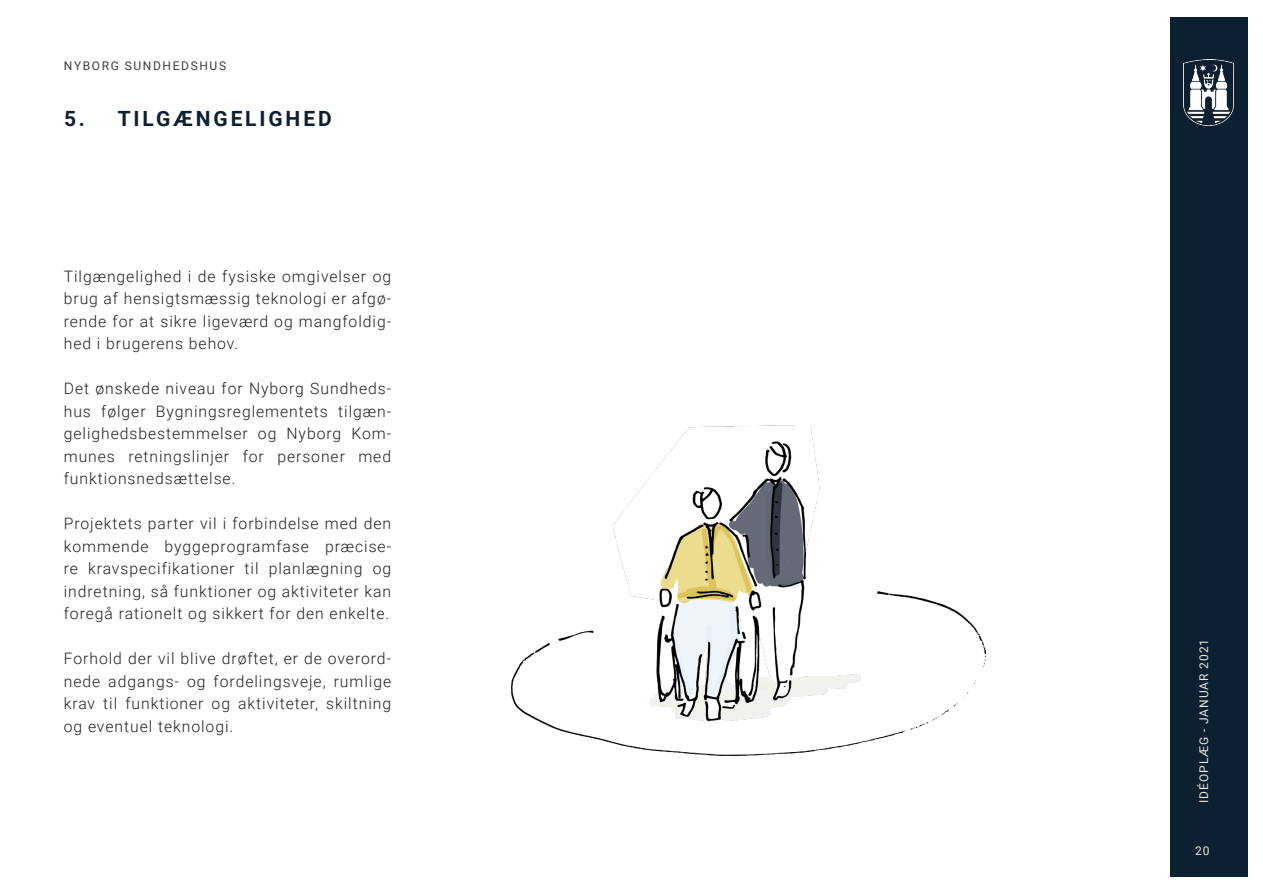
<style>
.page{position:relative;width:1263px;height:893px;background:#fff}
.page>*{position:absolute;margin:0;border:0;box-sizing:border-box;transform-origin:0 0}
.t1{font:700 21px "Roboto";letter-spacing:.135em;color:#0d2032}
.NK_Brødtekst{font:300 15.75px/22.5px "Roboto";letter-spacing:.06em;color:#231f20;text-align:justify}
.t2{font:12px "Roboto";letter-spacing:.085em;color:#e6e7dc}
.t3{font:12px "Roboto";letter-spacing:.135em;color:#3e3e3f}
</style>
<div class="page">
<div style="left:1170px;top:17px;width:78px;height:860px;background:#0d2032"></div>
<img style="left:1184px;top:60px;width:50px;height:66px">
<img style="left:511px;top:425px;width:474px;height:331px">
<p class="t3" style="left:64px;top:57px;width:164px">NYBORG SUNDHEDSHUS</p>
<p class="t1" style="left:64px;top:104px;width:269px">5. TILGÆNGELIGHED</p>
<p class="NK_Brødtekst" style="left:64px;top:264px;width:329px">Tilgængelighed i de fysiske omgivelser og brug af hensigtsmæssig teknologi er afgø&shy;rende for at sikre ligeværd og mangfoldig&shy;hed i brugerens behov.</p>
<p class="NK_Brødtekst" style="left:64px;top:377px;width:329px">Det ønskede niveau for Nyborg Sundheds&shy;hus følger Bygningsreglementets tilgæn&shy;gelighedsbestemmelser og Nyborg Kom&shy;munes retningslinjer for personer med funktionsnedsættelse.</p>
<p class="NK_Brødtekst" style="left:64px;top:512px;width:329px">Projektets parter vil i forbindelse med den kommende byggeprogramfase præcise&shy;re kravspecifikationer til planlægning og indretning, så funktioner og aktiviteter kan foregå rationelt og sikkert for den enkelte.</p>
<p class="NK_Brødtekst" style="left:64px;top:647px;width:329px">Forhold der vil blive drøftet, er de overord&shy;nede adgangs- og fordelingsveje, rumlige krav til funktioner og aktiviteter, skiltning og eventuel teknologi.</p>
<p class="t2" style="left:1195px;top:803px;width:166px;rotate:-90deg">IDÉOPLÆG - JANUAR 2021</p>
<p class="t2" style="left:1195px;top:843px;width:16px">20</p>
</div>
